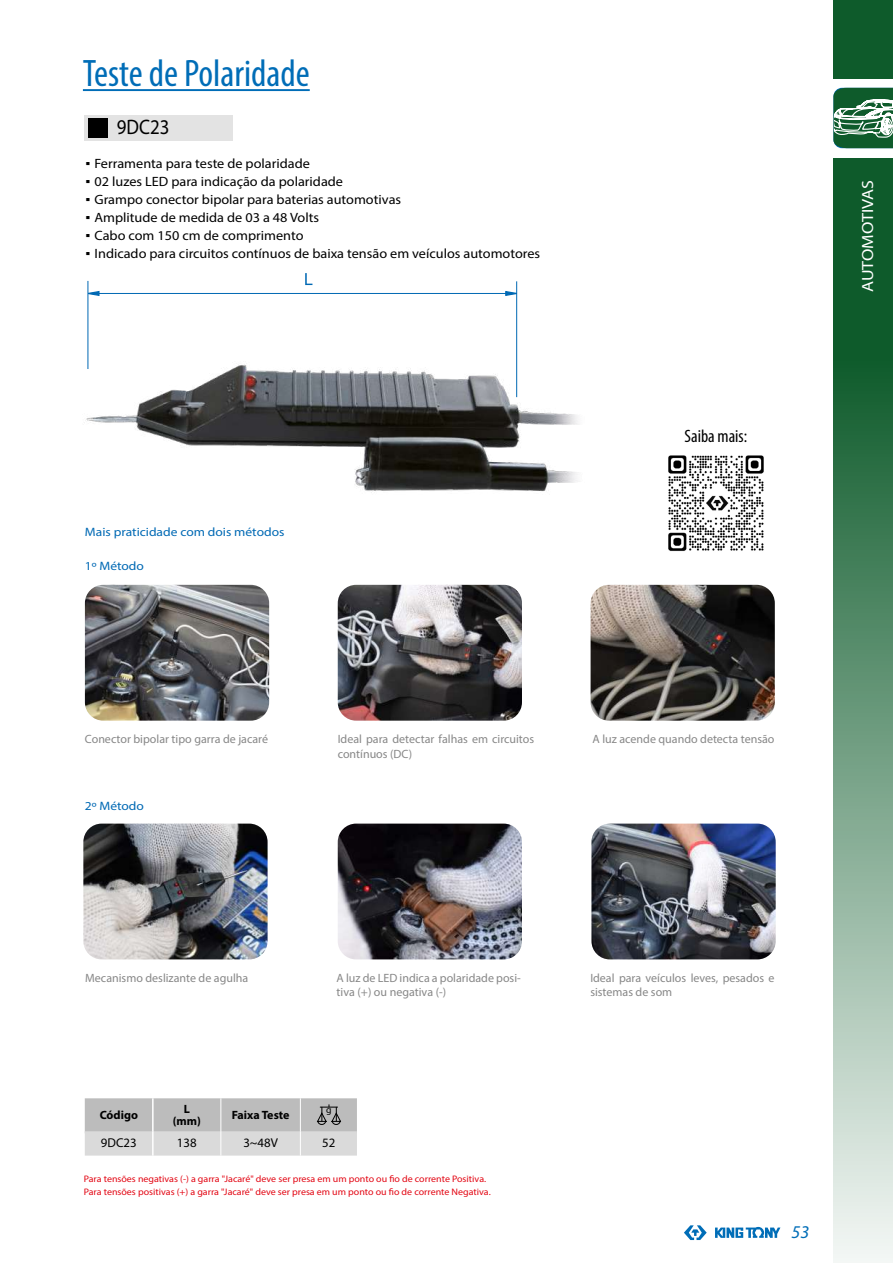
<style>
.page{position:relative;width:893px;height:1263px;background:#fff}
.page>*{position:absolute;margin:0;border:0;box-sizing:border-box;transform-origin:0 0}
.t1{font:condensed 38.4px "Myriad Pro";color:#006db7}
.t2{font:21px "Myriad Pro";color:#000;scale:.9 1}
.t3{font:condensed 18px "Myriad Pro";color:#000}
.t4{font:italic 18px "Myriad Pro";color:#006db7}
.t5{font:16.2px "Myriad Pro";color:#fff;scale:1.11 1}
.t6{font:13.5px "Myriad Pro";color:#000;scale:1.06 1}
.t7{font:12.9px "Myriad Pro";color:#000}
.t8{font:12.15px "Myriad Pro";color:#0069b4;scale:1.11 1}
.t9{font:12px/14.4px "Myriad Pro";color:#878787}
.t10{font:700 12px/12px "Myriad Pro";color:#000;text-align:center}
.t11{font:9.75px "Myriad Pro";color:#000}
.t12{font:9.45px/12.6px "Myriad Pro";color:#e30613;scale:1.06 1}
.s1{font-family:"Arial"}
</style>
<div class="page">
<div style="left:833px;top:0;width:60px;height:79px;background:#0e5b2b"></div>
<svg style="left:833px;top:158px;width:60px;height:1105px;background:#6c9b7d"></svg>
<svg style="left:833px;top:88px;width:60px;height:60px"></svg>
<svg style="left:684px;top:1225px;width:23px;height:15px"></svg>
<svg style="left:715px;top:1227px;width:65px;height:11px"></svg>
<div style="left:84px;top:115px;width:149px;height:26px;background:#e3e3e3"></div>
<div style="left:88px;top:118px;width:19px;height:20px;background:#000"></div>
<svg style="left:85px;top:1098px;width:272px;height:57px;background:#c8c8c8"></svg>
<img style="left:85px;top:344px;width:493px;height:149px">
<svg style="left:305px;top:273px;width:7px;height:12px"></svg>
<hr style="left:516px;top:281px;width:1px;height:116px;background:#0069b4">
<hr style="left:99px;top:293px;width:407px;height:1px;background:#0069b4">
<svg style="left:88px;top:290px;width:12px;height:7px"></svg>
<svg style="left:505px;top:290px;width:13px;height:7px"></svg>
<hr style="left:87px;top:281px;width:1px;height:88px;background:#0069b4">
<img style="left:85px;top:585px;width:184px;height:136px">
<img style="left:338px;top:585px;width:184px;height:136px">
<img style="left:338px;top:824px;width:184px;height:135px">
<img style="left:591px;top:585px;width:184px;height:136px">
<img style="left:83px;top:824px;width:185px;height:135px">
<img style="left:591px;top:824px;width:185px;height:135px">
<img style="left:668px;top:455px;width:96px;height:96px">
<hr style="left:83px;top:89px;width:227px;height:2px;background:#006db7">
<h1 class="t1" style="left:83px;top:50px;width:228px">Teste de Polaridade</h1>
<h2 class="t2" style="left:117px;top:114px;width:60px">9DC23</h2>
<p class="t6" style="left:85px;top:155px;width:213px"><span class="s1">▪</span> Ferramenta para teste de polaridade</p>
<p class="t6" style="left:85px;top:173px;width:244px"><span class="s1">▪</span> 02 luzes LED para indicação da polaridade</p>
<p class="t6" style="left:86px;top:191px;width:299px"><span class="s1">▪</span> Grampo conector bipolar para baterias automotivas</p>
<p class="t6" style="left:86px;top:209px;width:222px"><span class="s1">▪</span> Amplitude de medida de 03 a 48 Volts</p>
<p class="t6" style="left:86px;top:227px;width:207px"><span class="s1">▪</span> Cabo com 150 cm de comprimento</p>
<p class="t6" style="left:86px;top:245px;width:430px"><span class="s1">▪</span> Indicado para circuitos contínuos de baixa tensão em veículos automotores</p>
<p class="t8" style="left:85px;top:525px;width:181px">Mais praticidade com dois métodos</p>
<p class="t8" style="left:85px;top:559px;width:55px">1º Método</p>
<h3 class="t3" style="left:684px;top:425px;width:64px">Saiba mais:</h3>
<p class="t5" style="left:858px;top:292px;width:102px;rotate:-90deg">AUTOMOTIVAS</p>
<p class="t9" style="left:85px;top:732px;width:185px">Conector bipolar tipo garra de jacaré</p>
<p class="t9" style="left:338px;top:732px;width:198px">Ideal para detectar falhas em circuitos contínuos (DC)</p>
<p class="t9" style="left:592px;top:732px;width:184px">A luz acende quando detecta tensão</p>
<p class="t8" style="left:85px;top:799px;width:55px">2º Método</p>
<p class="t9" style="left:85px;top:971px;width:165px">Mecanismo deslizante de agulha</p>
<p class="t9" style="left:590px;top:970px;width:186px">Ideal para veículos leves, pesados e sistemas de som</p>
<p class="t9" style="left:337px;top:970px;width:186px">A luz de LED indica a polaridade posi&shy;tiva (+) ou negativa (-)</p>
<p class="t10" style="left:100px;top:1109px;width:40px">Código</p>
<p class="t10" style="left:173px;top:1103px;width:30px">L (mm)</p>
<p class="t10" style="left:232px;top:1109px;width:59px">Faixa Teste</p>
<p class="t7" style="left:101px;top:1135px;width:37px">9DC23</p>
<p class="t7" style="left:177px;top:1135px;width:21px">138</p>
<p class="t7" style="left:243px;top:1135px;width:36px">3~48V</p>
<p class="t7" style="left:322px;top:1135px;width:15px">52</p>
<p class="t11" style="left:326px;top:1104px;width:7px">g</p>
<p class="t12" style="left:84px;top:1172px;width:385px">Para tensões negativas (-) a garra "Jacaré" deve ser presa em um ponto ou fio de corrente Positiva.<br>Para tensões positivas (+) a garra "Jacaré" deve ser presa em um ponto ou fio de corrente Negativa.</p>
<h3 class="t4" style="left:792px;top:1220px;width:19px">53</h3>
</div>
